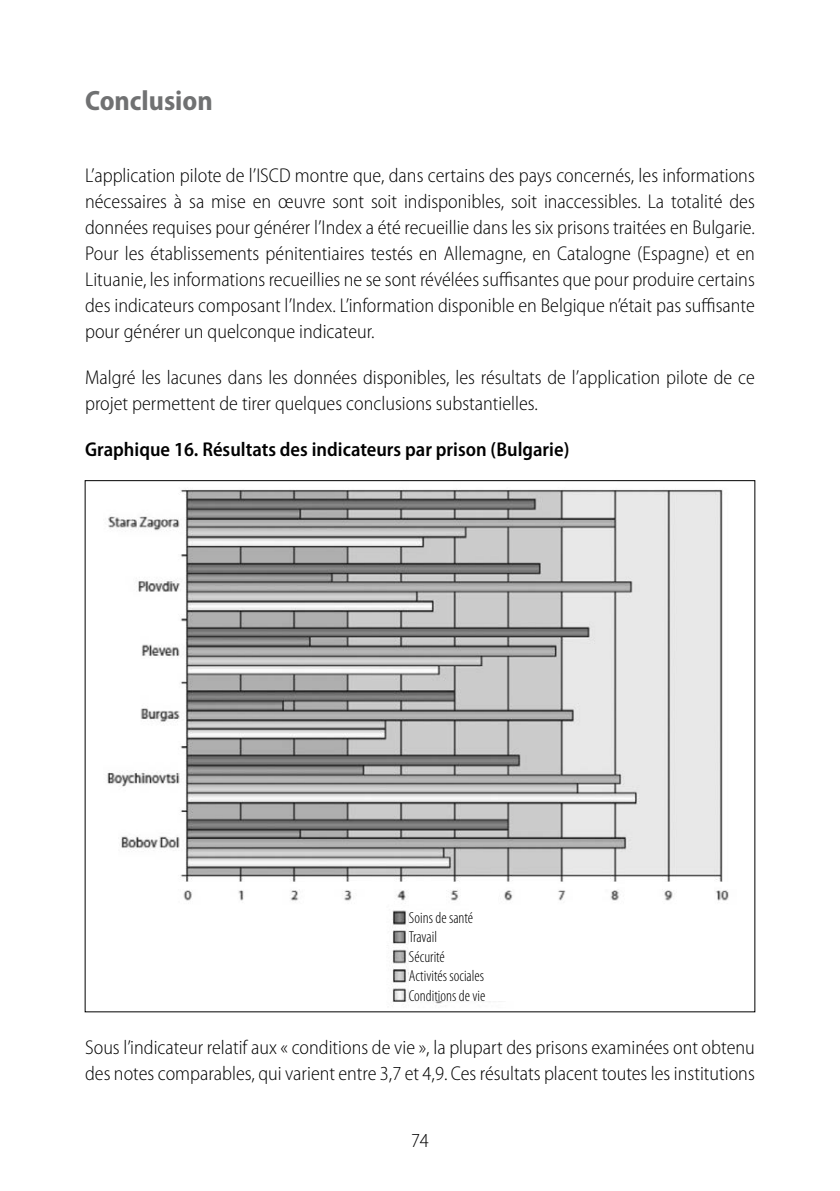
<style>
.page{position:relative;width:840px;height:1191px;background:#fff}
.page>*{position:absolute;margin:0;border:0;box-sizing:border-box;transform-origin:0 0}
.t1{font:700 semi-condensed 28px "Myriad Pro";color:#707172}
.t2{font:300 semi-condensed 20px/26px "Myriad Pro";color:#000}
.t3{font:600 semi-condensed 20px "Myriad Pro";color:#000}
.t4{font:300 condensed 16px/19.6px "Myriad Pro";color:#000}
</style>
<div class="page">
<img style="left:107px;top:489px;width:622px;height:515px">
<div style="left:408px;top:910px;width:119px;height:90px;background:#fff"></div>
<h1 class="t1" style="left:85px;top:85px;width:129px">Conclusion</h1>
<p class="t2" style="left:85px;top:163px;width:671px;text-align:justify">L’application pilote de l’ISCD montre que, dans certains des pays concernés, les informations nécessaires à sa mise en œuvre sont soit indisponibles, soit inaccessibles. La totalité des données requises pour générer l’Index a été recueillie dans les six prisons traitées en Bulgarie.<br>Pour les établissements pénitentiaires testés en Allemagne, en Catalogne (Espagne) et en Lituanie, les informations recueillies ne se sont révélées suffisantes que pour produire certains des indicateurs composant l’Index. L’information disponible en Belgique n’était pas suffisante pour générer un quelconque indicateur.</p>
<p class="t2" style="left:85px;top:365px;width:670px">Malgré les lacunes dans les données disponibles, les résultats de l’application pilote de ce projet permettent de tirer quelques conclusions substantielles.</p>
<p class="t3" style="left:85px;top:438px;width:485px">Graphique 16. Résultats des indicateurs par prison (Bulgarie)</p>
<p class="t4" style="left:408px;top:908px;width:78px">Soins de santé<br>Travail<br>Sécurité<br>Activités sociales<br>Conditions de vie</p>
<p class="t2" style="left:85px;top:1035px;width:670px">Sous l’indicateur relatif aux « conditions de vie », la plupart des prisons examinées ont obtenu des notes comparables, qui varient entre 3,7 et 4,9. Ces résultats placent toutes les institutions</p>
<p class="t2" style="left:411px;top:1127px;width:19px">74</p>
</div>
